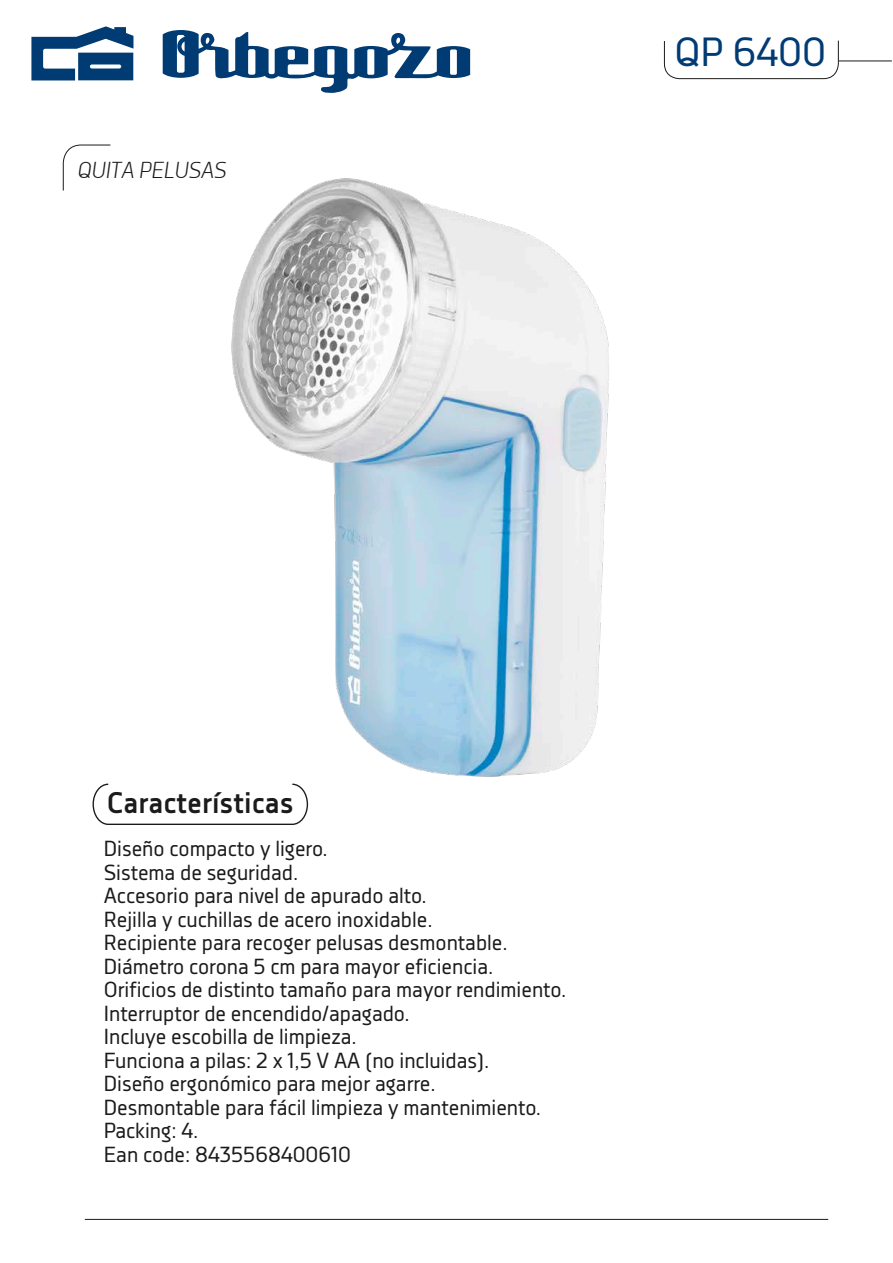
<style>
.page{position:relative;width:893px;height:1263px;background:#fff}
.page>*{position:absolute;margin:0;border:0;box-sizing:border-box;transform-origin:0 0}
.t1{font:40.5px "Decima Nova";color:#003b74}
.t2{font:700 29.7px "Decima Nova";color:#1b1b1b}
.t3{font:italic 300 22.5px "Decima Nova";color:#1b1b1b}
.t4{font:21.75px/23.5px "Decima Nova";color:#1b1b1b}
</style>
<div class="page">
<hr style="left:85px;top:1219px;width:743px;height:1px;background:#1b1b1b">
<img style="left:31px;top:26px;width:861px;height:799px">
<p class="t3" style="left:77px;top:157px;width:151px">QUITA PELUSAS</p>
<h1 class="t1" style="left:675px;top:29px;width:153px">QP 6400</h1>
<h2 class="t2" style="left:107px;top:786px;width:188px">Características</h2>
<p class="t4" style="left:104px;top:837px;width:464px">Diseño compacto y ligero.<br>Sistema de seguridad.<br>Accesorio para nivel de apurado alto.<br>Rejilla y cuchillas de acero inoxidable.<br>Recipiente para recoger pelusas desmontable.<br>Diámetro corona 5 cm para mayor eficiencia.<br>Orificios de distinto tamaño para mayor rendimiento.<br>Interruptor de encendido/apagado.<br>Incluye escobilla de limpieza.<br>Funciona a pilas: 2 x 1,5 V AA (no incluidas).<br>Diseño ergonómico para mejor agarre.<br>Desmontable para fácil limpieza y mantenimiento.<br>Packing: 4.<br>Ean code: 8435568400610</p>
</div>
